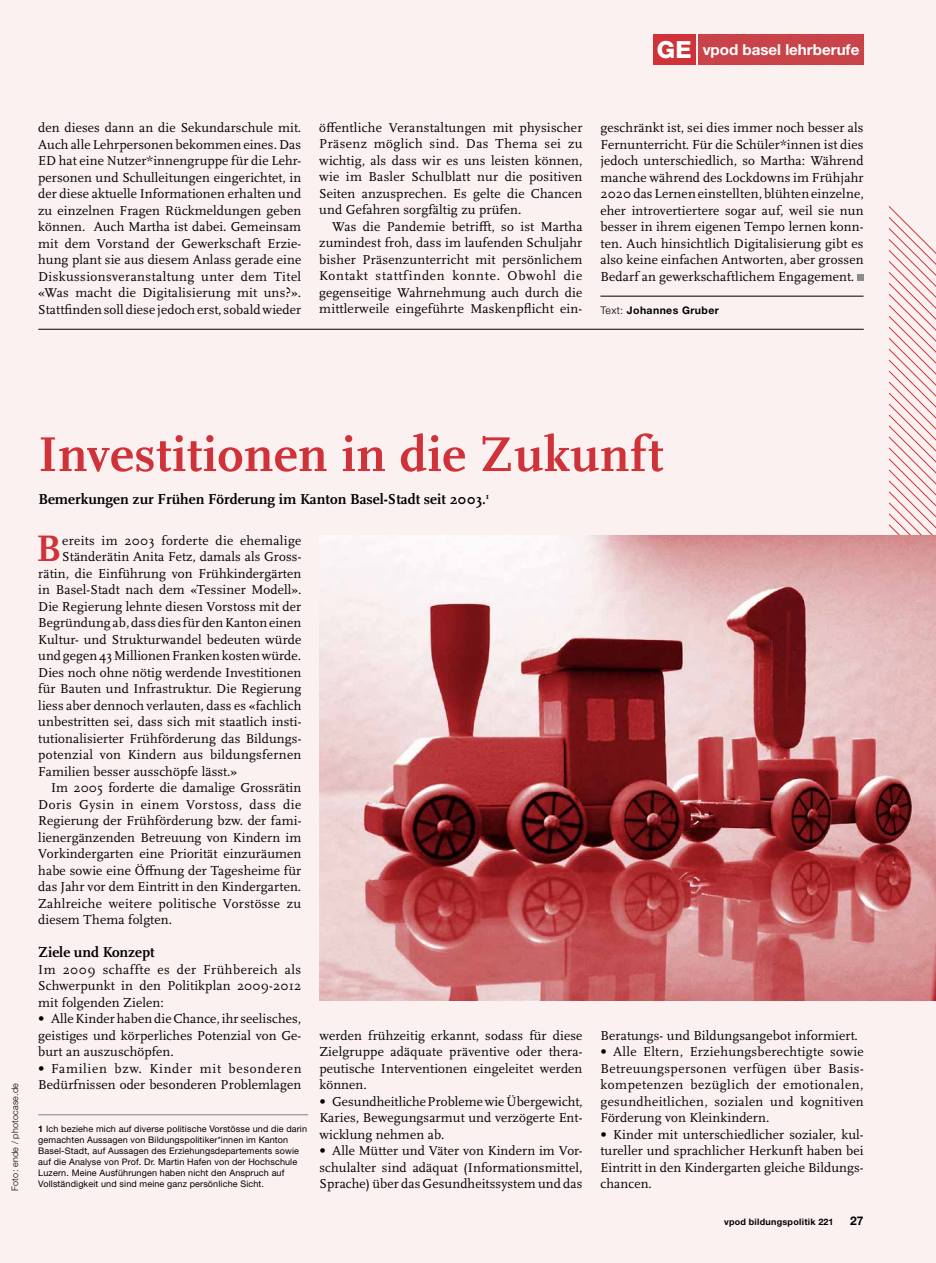
<style>
.page{position:relative;width:936px;height:1263px;background:#fff}
.page>*{position:absolute;margin:0;border:0;box-sizing:border-box;transform-origin:0 0}
.t1{font:700 51px "Scala Pro";letter-spacing:.01em;color:#cf3339}
.t2{font:700 38.55px "Scala Pro";color:#cf3339}
.t3{font:700 15.15px "Helvetica Neue LT Std";color:#fff}
.t4{font:700 15px "Scala Pro";color:#000}
.t5{font:13.5px/16.5px "Scala Pro";letter-spacing:.01em;color:#000;text-align:justify}
.t6{font:13.5px "Scala Pro";letter-spacing:.04em;color:#000}
.t7{font:700 12px "Helvetica Neue LT Std";color:#000}
.t8{font:700 10.5px "Helvetica Neue LT Std";letter-spacing:.04em;color:#000}
.t9{font:9px/10.8px "Helvetica Neue LT Std";letter-spacing:.015em;color:#000}
.t10{font:700 9px "Helvetica Neue LT Std";letter-spacing:.03em;color:#000}
.t11{font:300 9px "Helvetica Neue LT Std";letter-spacing:.02em;color:#000}
.s1{font-weight:800;font-size:23.7px}
.s2{font-weight:300}
.s3{font-family:"Helvetica Neue LT Std";font-weight:800;font-size:12.75px}
.s4{font-weight:700}
</style>
<div class="page">
<div style="left:0;top:0;width:935px;height:1263px;background:#fcf1f1"></div>
<svg style="left:888px;top:206px;width:47px;height:330px"></svg>
<div style="left:653px;top:34px;width:43px;height:31px;background:#cf3339"></div>
<svg style="left:698px;top:34px;width:166px;height:31px;background:#c84349"></svg>
<hr style="left:600px;top:296px;width:263px;height:1px;background:#000">
<svg style="left:857px;top:274px;width:6px;height:6px"></svg>
<img style="left:319px;top:536px;width:616px;height:465px">
<hr style="left:38px;top:1114px;width:270px;height:1px;background:#808285">
<hr style="left:38px;top:329px;width:825px;height:1px;background:#000">
<p class="t3" style="left:657px;top:40px;width:204px"><span class="s1">GE</span> vpod basel lehrberufe</p>
<p class="t5" style="left:38px;top:120px;width:265px">den dieses dann an die Sekundarschule mit.<br>Auch alle Lehrpersonen bekommen eines. Das ED hat eine Nutzer*innengruppe für die Lehr&shy;personen und Schulleitungen eingerichtet, in der diese aktuelle Informationen erhalten und zu einzelnen Fragen Rückmeldungen geben können. Auch Martha ist dabei. Gemeinsam mit dem Vorstand der Gewerkschaft Erzie&shy;hung plant sie aus diesem Anlass gerade eine Diskussionsveranstaltung unter dem Titel «Was macht die Digitalisierung mit uns?».<br>Stattfinden soll diese jedoch erst, sobald wieder</p>
<p class="t5" style="left:319px;top:119px;width:265px">öffentliche Veranstaltungen mit physischer Präsenz möglich sind. Das Thema sei zu wichtig, als dass wir es uns leisten können, wie im Basler Schulblatt nur die positiven Seiten anzusprechen. Es gelte die Chancen und Gefahren sorgfältig zu prüfen.</p>
<p class="t5" style="left:319px;top:218px;width:265px;text-indent:13px">Was die Pandemie betrifft, so ist Martha zumindest froh, dass im laufenden Schuljahr bisher Präsenzunterricht mit persönlichem Kontakt stattfinden konnte. Obwohl die gegenseitige Wahrnehmung auch durch die mittlerweile eingeführte Maskenpflicht ein-</p>
<p class="t5" style="left:600px;top:120px;width:265px">geschränkt ist, sei dies immer noch besser als Fernunterricht. Für die Schüler*innen ist dies jedoch unterschiedlich, so Martha: Während manche während des Lockdowns im Frühjahr 2020 das Lernen einstellten, blühten einzelne, eher introvertiertere sogar auf, weil sie nun besser in ihrem eigenen Tempo lernen konn&shy;ten. Auch hinsichtlich Digitalisierung gibt es also keine einfachen Antworten, aber grossen Bedarf an gewerkschaftlichem Engagement.</p>
<p class="t8" style="left:600px;top:303px;width:120px"><span class="s2">Text:</span> Johannes Gruber</p>
<p class="t11" style="left:9px;top:1191px;width:109px;rotate:-90deg">Foto: ende / photocase.de</p>
<h1 class="t1" style="left:38px;top:425px;width:626px">Investitionen in die Zukunft</h1>
<p class="t4" style="left:38px;top:490px;width:452px">Bemerkungen zur Frühen Förderung im Kanton Basel-Stadt seit 2003.<sup>1</sup></p>
<h2 class="t2" style="left:36px;top:526px;width:26px">B</h2>
<p class="t5" style="left:62px;top:532px;width:241px">ereits im 2003 forderte die ehemalige</p>
<p class="t5" style="left:62px;top:549px;width:241px">Ständerätin Anita Fetz, damals als Gross-</p>
<p class="t5" style="left:38px;top:565px;width:264px">rätin, die Einführung von Frühkindergärten</p>
<p class="t5" style="left:38px;top:581px;width:264px">in Basel-Stadt nach dem «Tessiner Modell».</p>
<p class="t5" style="left:38px;top:598px;width:264px">Die Regierung lehnte diesen Vorstoss mit der</p>
<p class="t5" style="left:38px;top:614px;width:264px">Begründung ab, dass dies für den Kanton einen</p>
<p class="t5" style="left:38px;top:631px;width:264px">Kultur- und Strukturwandel bedeuten würde</p>
<p class="t5" style="left:38px;top:647px;width:264px">und gegen 43 Millionen Franken kosten würde.</p>
<p class="t5" style="left:38px;top:664px;width:264px">Dies noch ohne nötig werdende Investitionen</p>
<p class="t5" style="left:38px;top:680px;width:264px">für Bauten und Infrastruktur. Die Regierung</p>
<p class="t5" style="left:38px;top:697px;width:264px">liess aber dennoch verlauten, dass es «fachlich</p>
<p class="t5" style="left:38px;top:713px;width:264px">unbestritten sei, dass sich mit staatlich insti-</p>
<p class="t5" style="left:38px;top:730px;width:264px">tutionalisierter Frühförderung das Bildungs-</p>
<p class="t5" style="left:38px;top:746px;width:265px">potenzial von Kindern aus bildungsfernen</p>
<p class="t5" style="left:38px;top:763px;width:200px">Familien besser ausschöpfe lässt.»</p>
<p class="t5" style="left:51px;top:779px;width:252px">Im 2005 forderte die damalige Grossrätin</p>
<p class="t6" style="left:38px;top:796px;width:264px">Doris Gysin in einem Vorstoss, dass die</p>
<p class="t5" style="left:38px;top:812px;width:264px">Regierung der Frühförderung bzw. der fami-</p>
<p class="t5" style="left:38px;top:829px;width:264px">lienergänzenden Betreuung von Kindern im</p>
<p class="t5" style="left:38px;top:845px;width:264px">Vorkindergarten eine Priorität einzuräumen</p>
<p class="t5" style="left:38px;top:862px;width:264px">habe sowie eine Öffnung der Tagesheime für</p>
<p class="t5" style="left:38px;top:878px;width:264px">das Jahr vor dem Eintritt in den Kindergarten.</p>
<p class="t5" style="left:38px;top:895px;width:264px">Zahlreiche weitere politische Vorstösse zu</p>
<p class="t5" style="left:38px;top:911px;width:135px">diesem Thema folgten.</p>
<p class="t4" style="left:38px;top:944px;width:118px">Ziele und Konzept</p>
<p class="t5" style="left:38px;top:961px;width:264px">Im 2009 schaffte es der Frühbereich als Schwerpunkt in den Politikplan 2009-2012 mit folgenden Zielen:</p>
<p class="t5" style="left:38px;top:1011px;width:264px"><span class="s3">•</span> Alle Kinder haben die Chance, ihr seelisches, geistiges und körperliches Potenzial von Ge&shy;burt an auszuschöpfen.</p>
<p class="t5" style="left:38px;top:1060px;width:265px"><span class="s3">•</span> Familien bzw. Kinder mit besonderen<br>Bedürfnissen oder besonderen Problemlagen</p>
<p class="t9" style="left:38px;top:1123px;width:270px"><span class="s4">1</span> Ich beziehe mich auf diverse politische Vorstösse und die darin gemachten Aussagen von Bildungspolitiker*innen im Kanton Basel-Stadt, auf Aussagen des Erziehungsdepartements sowie auf die Analyse von Prof. Dr. Martin Hafen von der Hochschule Luzern. Meine Ausführungen haben nicht den Anspruch auf Vollständigkeit und sind meine ganz persönliche Sicht.</p>
<p class="t5" style="left:319px;top:1027px;width:265px">werden frühzeitig erkannt, sodass für diese Zielgruppe adäquate präventive oder thera&shy;peutische Interventionen eingeleitet werden können.</p>
<p class="t5" style="left:319px;top:1093px;width:265px"><span class="s3">•</span> Gesundheitliche Probleme wie Übergewicht, Karies, Bewegungsarmut und verzögerte Ent&shy;wicklung nehmen ab.</p>
<p class="t5" style="left:319px;top:1143px;width:264px"><span class="s3">•</span> Alle Mütter und Väter von Kindern im Vor&shy;schulalter sind adäquat (Informationsmittel, Sprache) über das Gesundheitssystem und das</p>
<p class="t5" style="left:600px;top:1027px;width:259px">Beratungs- und Bildungsangebot informiert.</p>
<p class="t5" style="left:600px;top:1044px;width:265px"><span class="s3">•</span> Alle Eltern, Erziehungsberechtigte sowie Betreuungspersonen verfügen über Basis&shy;kompetenzen bezüglich der emotionalen, gesundheitlichen, sozialen und kognitiven Förderung von Kleinkindern.</p>
<p class="t5" style="left:600px;top:1126px;width:264px"><span class="s3">•</span> Kinder mit unterschiedlicher sozialer, kul&shy;tureller und sprachlicher Herkunft haben bei Eintritt in den Kindergarten gleiche Bildungs&shy;chancen.</p>
<p class="t10" style="left:724px;top:1216px;width:111px">vpod bildungspolitik 221</p>
<p class="t7" style="left:850px;top:1213px;width:15px">27</p>
</div>
